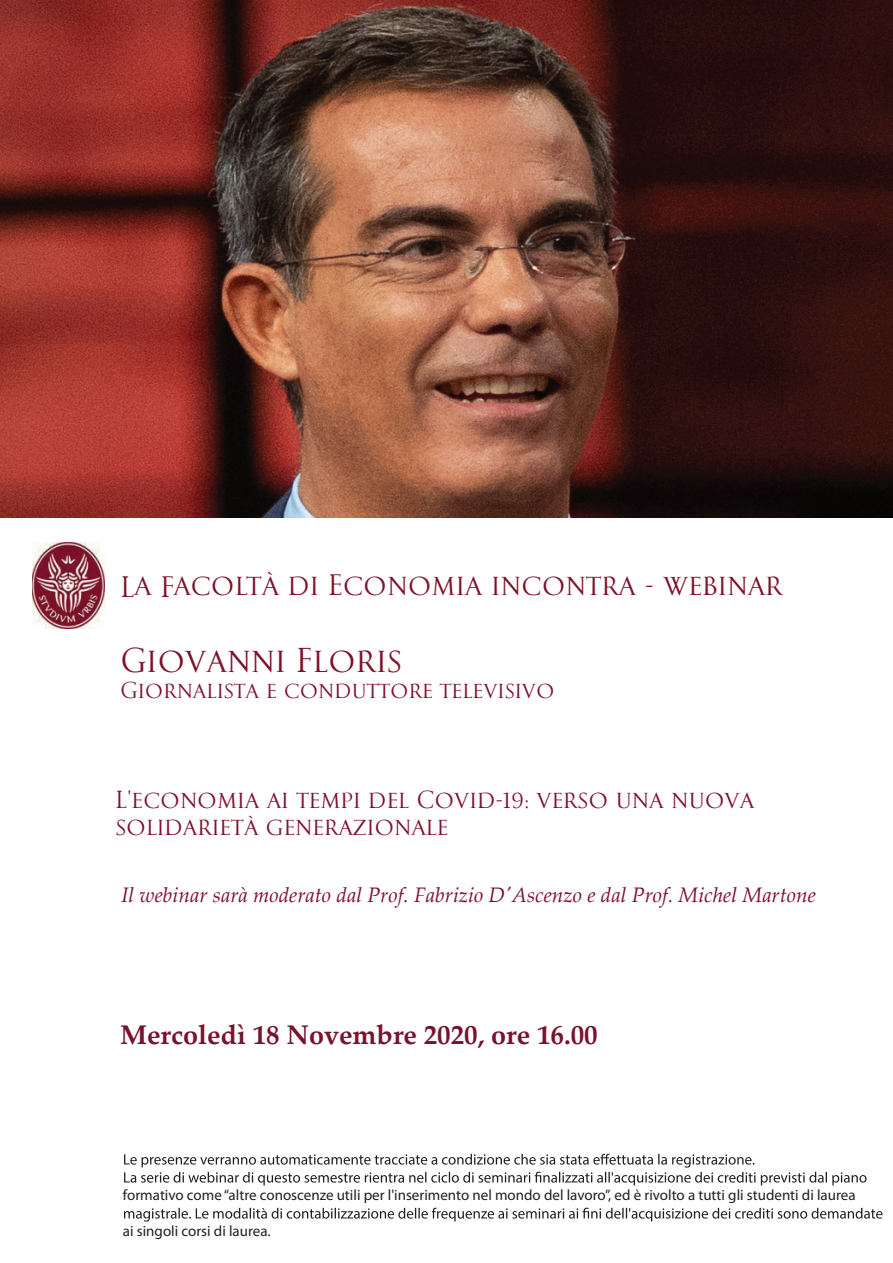
<style>
.page{position:relative;width:893px;height:1263px;background:#fff}
.page>*{position:absolute;margin:0;border:0;box-sizing:border-box;transform-origin:0 0}
.t1{font:31.5px "Pontif LPW01";color:#7e112a}
.t2{font:27px "Pontif LPW01";color:#7e112a}
.t3{font:700 27px "Palatino Linotype";color:#77132c}
.t4{font:22.5px/27px "Pontif LPW01";color:#7e112a}
.t5{font:italic 21px "Palatino Linotype";color:#7e112a}
.t6{font:21px "Pontif LPW01";color:#7e112a}
.t7{font:15px "Myriad Pro";color:#231f20}
</style>
<div class="page">
<img style="left:0;top:0;width:893px;height:518px">
<img style="left:32px;top:542px;width:73px;height:86px">
<svg style="left:124px;top:1154px;width:742px;height:31px"></svg>
<svg style="left:124px;top:1208px;width:758px;height:13px"></svg>
<h2 class="t2" style="left:120px;top:569px;width:663px">La Facoltà di Economia incontra - webinar</h2>
<h1 class="t1" style="left:120px;top:641px;width:283px">Giovanni Floris</h1>
<h3 class="t6" style="left:120px;top:677px;width:436px">Giornalista e conduttore televisivo</h3>
<h3 class="t4" style="left:116px;top:788px;width:640px">L'economia ai tempi del Covid-19: verso una nuova solidarietà generazionale</h3>
<h3 class="t5" style="left:122px;top:880px;width:696px">Il webinar sarà moderato dal Prof. Fabrizio D'Ascenzo e dal Prof. Michel Martone</h3>
<h2 class="t3" style="left:120px;top:1016px;width:479px">Mercoledì 18 Novembre 2020, ore 16.00</h2>
<p class="t7" style="left:123px;top:1186px;width:734px">formativo come “altre conoscenze utili per l'inserimento nel mondo del lavoro”, ed è rivolto a tutti gli studenti di laurea</p>
<p class="t7" style="left:123px;top:1222px;width:149px">ai singoli corsi di laurea.</p>
</div>
